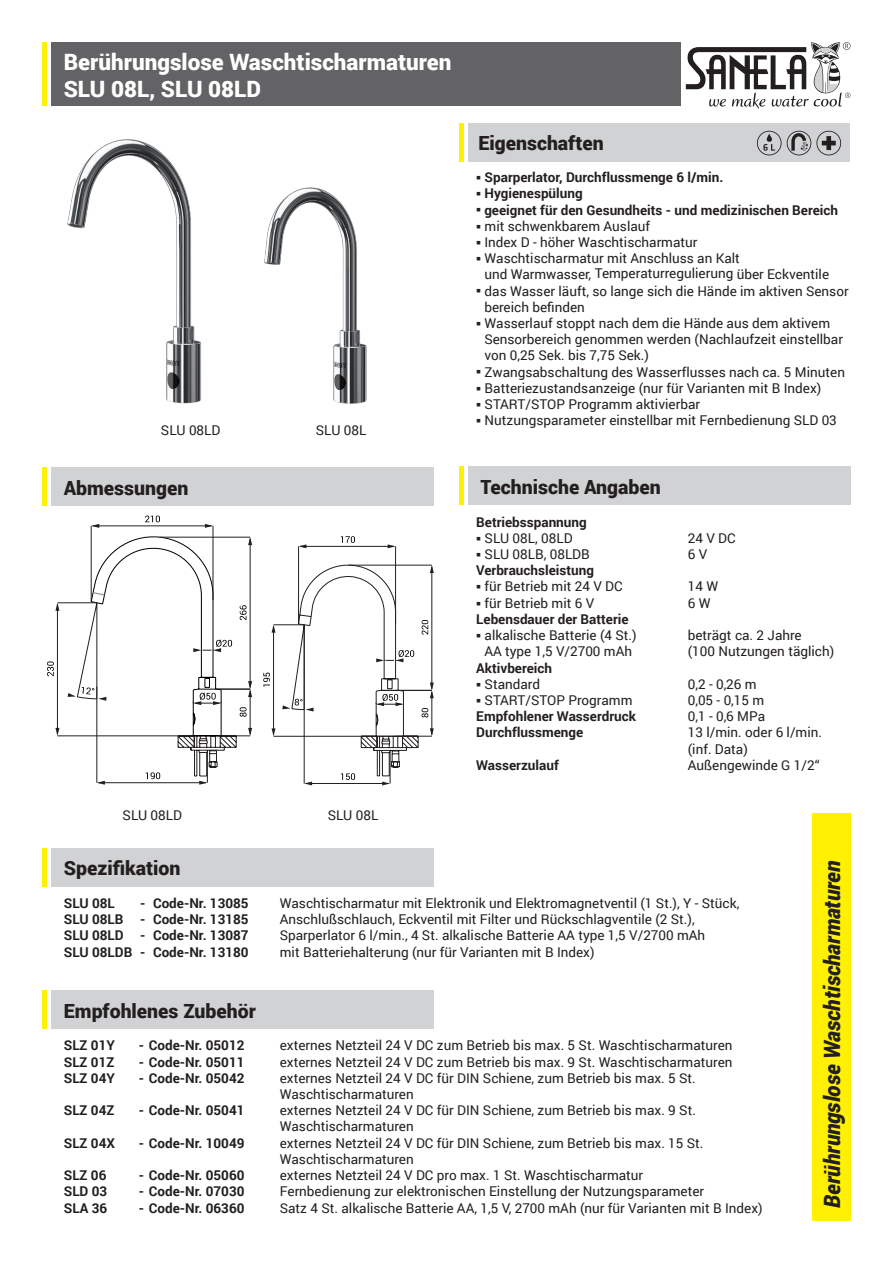
<style>
.page{position:relative;width:893px;height:1263px;background:#fff}
.page>*{position:absolute;margin:0;border:0;box-sizing:border-box;transform-origin:0 0}
.t1{font:900 22.5px "Roboto";color:#fff}
.t2{font:italic 900 22.5px "Roboto";letter-spacing:-.005em;color:#231f20;scale:.95 1}
.t3{font:900 19.5px "Roboto";color:#231f20}
.t4{font:13.5px/16.2px "Roboto";color:#231f20}
.t5{font:700 13.5px "Roboto";color:#231f20}
</style>
<div class="page">
<div style="left:51px;top:43px;width:629px;height:63px;background:#636366"></div>
<div style="left:468px;top:123px;width:381px;height:39px;background:#d1d2d4"></div>
<div style="left:51px;top:468px;width:383px;height:38px;background:#d1d2d4"></div>
<div style="left:812px;top:813px;width:38px;height:407px;background:#fff101"></div>
<hr style="left:43px;top:43px;width:4px;height:63px;background:#fff101">
<hr style="left:43px;top:468px;width:4px;height:38px;background:#fff101">
<div style="left:468px;top:467px;width:382px;height:38px;background:#d1d2d4"></div>
<hr style="left:459px;top:467px;width:4px;height:38px;background:#fff101">
<hr style="left:459px;top:123px;width:4px;height:39px;background:#fff101">
<div style="left:51px;top:991px;width:383px;height:38px;background:#d1d2d4"></div>
<hr style="left:43px;top:991px;width:4px;height:38px;background:#fff101">
<div style="left:51px;top:848px;width:383px;height:39px;background:#d1d2d4"></div>
<hr style="left:43px;top:848px;width:4px;height:39px;background:#fff101">
<hr style="left:57px;top:736px;width:123px;height:1px;background:#231f20">
<hr style="left:57px;top:602px;width:40px;height:1px;background:#231f20">
<hr style="left:57px;top:604px;width:1px;height:130px;background:#231f20">
<svg style="left:55px;top:603px;width:4px;height:8px"></svg>
<svg style="left:55px;top:728px;width:4px;height:8px"></svg>
<svg style="left:47px;top:661px;width:7px;height:15px"></svg>
<svg style="left:68px;top:515px;width:184px;height:270px"></svg>
<hr style="left:395px;top:546px;width:1px;height:78px;background:#231f20">
<hr style="left:298px;top:546px;width:1px;height:78px;background:#231f20">
<hr style="left:300px;top:546px;width:94px;height:1px;background:#231f20">
<svg style="left:299px;top:544px;width:7px;height:4px"></svg>
<svg style="left:388px;top:544px;width:8px;height:4px"></svg>
<svg style="left:341px;top:536px;width:14px;height:7px"></svg>
<hr style="left:274px;top:736px;width:87px;height:1px;background:#231f20">
<hr style="left:274px;top:624px;width:30px;height:1px;background:#231f20">
<hr style="left:273px;top:626px;width:1px;height:109px;background:#231f20">
<svg style="left:272px;top:625px;width:3px;height:8px"></svg>
<svg style="left:272px;top:728px;width:3px;height:8px"></svg>
<svg style="left:263px;top:673px;width:7px;height:14px"></svg>
<svg style="left:282px;top:562px;width:152px;height:223px"></svg>
<img style="left:67px;top:139px;width:114px;height:265px">
<img style="left:181px;top:179px;width:186px;height:225px">
<svg style="left:686px;top:42px;width:164px;height:67px"></svg>
<svg style="left:757px;top:131px;width:84px;height:24px"></svg>
<p class="t1" style="left:64px;top:46px;width:389px">Berührungslose Waschtischarmaturen</p>
<p class="t1" style="left:64px;top:73px;width:199px">SLU 08L, SLU 08LD</p>
<p class="t4" style="left:161px;top:421px;width:61px">SLU 08LD</p>
<p class="t4" style="left:316px;top:421px;width:52px">SLU 08L</p>
<p class="t3" style="left:64px;top:474px;width:126px">Abmessungen</p>
<p class="t4" style="left:123px;top:806px;width:61px">SLU 08LD</p>
<p class="t4" style="left:328px;top:806px;width:52px">SLU 08L</p>
<p class="t3" style="left:478px;top:129px;width:127px">Eigenschaften</p>
<p class="t5" style="left:476px;top:168px;width:249px">○ Sparperlator, Durchflussmenge 6 l/min.</p>
<p class="t5" style="left:476px;top:184px;width:108px">○ Hygienespülung</p>
<p class="t5" style="left:476px;top:200px;width:363px">○ geeignet für den Gesundheits - und medizinischen Bereich</p>
<p class="t4" style="left:476px;top:217px;width:175px">○ mit schwenkbarem Auslauf</p>
<p class="t4" style="left:476px;top:233px;width:223px">○ Index D - höher Waschtischarmatur</p>
<p class="t4" style="left:476px;top:250px;width:265px">○ Waschtischarmatur mit Anschluss an Kalt</p>
<p class="t4" style="left:484px;top:266px;width:346px">und Warmwasser, Temperaturregulierung über Eckventile</p>
<p class="t4" style="left:484px;top:282px;width:366px;text-indent:-8px">○ das Wasser läuft, so lange sich die Hände im aktiven Sensor bereich befinden</p>
<p class="t4" style="left:484px;top:314px;width:360px;text-indent:-8px">○ Wasserlauf stoppt nach dem die Hände aus dem aktivem<br>Sensorbereich genommen werden (Nachlaufzeit einstellbar von 0,25 Sek. bis 7,75 Sek.)</p>
<p class="t4" style="left:476px;top:363px;width:370px">○ Zwangsabschaltung des Wasserflusses nach ca. 5 Minuten</p>
<p class="t4" style="left:476px;top:379px;width:347px">○ Batteriezustandsanzeige (nur für Varianten mit B Index)</p>
<p class="t4" style="left:476px;top:395px;width:225px">○ START/STOP Programm aktivierbar</p>
<p class="t4" style="left:476px;top:412px;width:362px">○ Nutzungsparameter einstellbar mit Fernbedienung SLD 03</p>
<p class="t3" style="left:480px;top:473px;width:182px">Technische Angaben</p>
<p class="t5" style="left:476px;top:512px;width:112px">Betriebsspannung</p>
<p class="t4" style="left:476px;top:529px;width:98px">○ SLU 08L, 08LD</p>
<p class="t4" style="left:688px;top:529px;width:49px">24 V DC</p>
<p class="t4" style="left:476px;top:546px;width:115px">○ SLU 08LB, 08LDB</p>
<p class="t4" style="left:688px;top:546px;width:21px">6 V</p>
<p class="t5" style="left:476px;top:561px;width:119px">Verbrauchsleistung</p>
<p class="t4" style="left:476px;top:578px;width:148px">○ für Betrieb mit 24 V DC</p>
<p class="t4" style="left:688px;top:578px;width:32px">14 W</p>
<p class="t4" style="left:476px;top:594px;width:120px">○ für Betrieb mit 6 V</p>
<p class="t4" style="left:688px;top:594px;width:24px">6 W</p>
<p class="t5" style="left:476px;top:609px;width:154px">Lebensdauer der Batterie</p>
<p class="t4" style="left:476px;top:627px;width:162px">○ alkalische Batterie (4 St.)</p>
<p class="t4" style="left:688px;top:627px;width:115px">beträgt ca. 2 Jahre</p>
<p class="t4" style="left:484px;top:643px;width:149px">AA type 1,5 V/2700 mAh</p>
<p class="t4" style="left:688px;top:643px;width:148px">(100 Nutzungen täglich)</p>
<p class="t5" style="left:476px;top:658px;width:77px">Aktivbereich</p>
<p class="t4" style="left:476px;top:675px;width:65px">○ Standard</p>
<p class="t4" style="left:688px;top:675px;width:70px">0,2 - 0,26 m</p>
<p class="t4" style="left:476px;top:691px;width:158px">○ START/STOP Programm</p>
<p class="t4" style="left:688px;top:691px;width:78px">0,05 - 0,15 m</p>
<p class="t5" style="left:476px;top:707px;width:161px">Empfohlener Wasserdruck</p>
<p class="t4" style="left:688px;top:708px;width:79px">0,1 - 0,6 MPa</p>
<p class="t5" style="left:476px;top:723px;width:108px">Durchflussmenge</p>
<p class="t4" style="left:688px;top:724px;width:136px">13 l/min. oder 6 l/min. (inf. Data)</p>
<p class="t5" style="left:476px;top:755px;width:84px">Wasserzulauf</p>
<p class="t4" style="left:688px;top:756px;width:133px">Außengewinde G 1/2“</p>
<p class="t3" style="left:64px;top:854px;width:118px">Spezifikation</p>
<p class="t5" style="left:64px;top:894px;width:53px">SLU 08L</p>
<p class="t5" style="left:140px;top:894px;width:110px">- Code-Nr. 13085</p>
<p class="t4" style="left:280px;top:894px;width:461px">Waschtischarmatur mit Elektronik und Elektromagnetventil (1 St.), Y - Stück,</p>
<p class="t5" style="left:64px;top:910px;width:186px">SLU 08LB - Code-Nr. 13185</p>
<p class="t4" style="left:280px;top:911px;width:416px">Anschlußschlauch, Eckventil mit Filter und Rückschlagventile (2 St.),</p>
<p class="t5" style="left:64px;top:926px;width:186px">SLU 08LD - Code-Nr. 13087</p>
<p class="t4" style="left:280px;top:927px;width:427px">Sparperlator 6 l/min., 4 St. alkalische Batterie AA type 1,5 V/2700 mAh</p>
<p class="t5" style="left:64px;top:942px;width:186px">SLU 08LDB - Code-Nr. 13180</p>
<p class="t4" style="left:280px;top:943px;width:316px">mit Batteriehalterung (nur für Varianten mit B Index)</p>
<p class="t3" style="left:64px;top:997px;width:194px">Empfohlenes Zubehör</p>
<p class="t5" style="left:64px;top:1036px;width:53px">SLZ 01Y</p>
<p class="t5" style="left:139px;top:1036px;width:107px">- Code-Nr. 05012</p>
<p class="t4" style="left:280px;top:1037px;width:454px">externes Netzteil 24 V DC zum Betrieb bis max. 5 St. Waschtischarmaturen</p>
<p class="t5" style="left:64px;top:1052px;width:52px">SLZ 01Z</p>
<p class="t5" style="left:139px;top:1052px;width:107px">- Code-Nr. 05011</p>
<p class="t4" style="left:280px;top:1053px;width:454px">externes Netzteil 24 V DC zum Betrieb bis max. 9 St. Waschtischarmaturen</p>
<p class="t5" style="left:64px;top:1068px;width:53px">SLZ 04Y</p>
<p class="t5" style="left:139px;top:1068px;width:107px">- Code-Nr. 05042</p>
<p class="t4" style="left:280px;top:1069px;width:418px">externes Netzteil 24 V DC für DIN Schiene, zum Betrieb bis max. 5 St.</p>
<p class="t4" style="left:280px;top:1086px;width:135px">Waschtischarmaturen</p>
<p class="t5" style="left:64px;top:1101px;width:52px">SLZ 04Z</p>
<p class="t5" style="left:139px;top:1101px;width:107px">- Code-Nr. 05041</p>
<p class="t4" style="left:280px;top:1102px;width:418px">externes Netzteil 24 V DC für DIN Schiene, zum Betrieb bis max. 9 St.</p>
<p class="t4" style="left:280px;top:1118px;width:135px">Waschtischarmaturen</p>
<p class="t5" style="left:64px;top:1133px;width:53px">SLZ 04X</p>
<p class="t5" style="left:139px;top:1133px;width:107px">- Code-Nr. 10049</p>
<p class="t4" style="left:280px;top:1134px;width:425px">externes Netzteil 24 V DC für DIN Schiene, zum Betrieb bis max. 15 St.</p>
<p class="t4" style="left:280px;top:1150px;width:135px">Waschtischarmaturen</p>
<p class="t5" style="left:64px;top:1166px;width:44px">SLZ 06</p>
<p class="t5" style="left:139px;top:1166px;width:107px">- Code-Nr. 05060</p>
<p class="t4" style="left:280px;top:1167px;width:365px">externes Netzteil 24 V DC pro max. 1 St. Waschtischarmatur</p>
<p class="t5" style="left:64px;top:1182px;width:45px">SLD 03</p>
<p class="t5" style="left:139px;top:1182px;width:107px">- Code-Nr. 07030</p>
<p class="t4" style="left:280px;top:1183px;width:426px">Fernbedienung zur elektronischen Einstellung der Nutzungsparameter</p>
<p class="t5" style="left:64px;top:1198px;width:45px">SLA 36</p>
<p class="t5" style="left:139px;top:1198px;width:107px">- Code-Nr. 06360</p>
<p class="t4" style="left:280px;top:1199px;width:484px">Satz 4 St. alkalische Batterie AA, 1,5 V, 2700 mAh (nur für Varianten mit B Index)</p>
<p class="t2" style="left:816px;top:1208px;width:367px;rotate:-90deg">Berührungslose Waschtischarmaturen</p>
</div>
